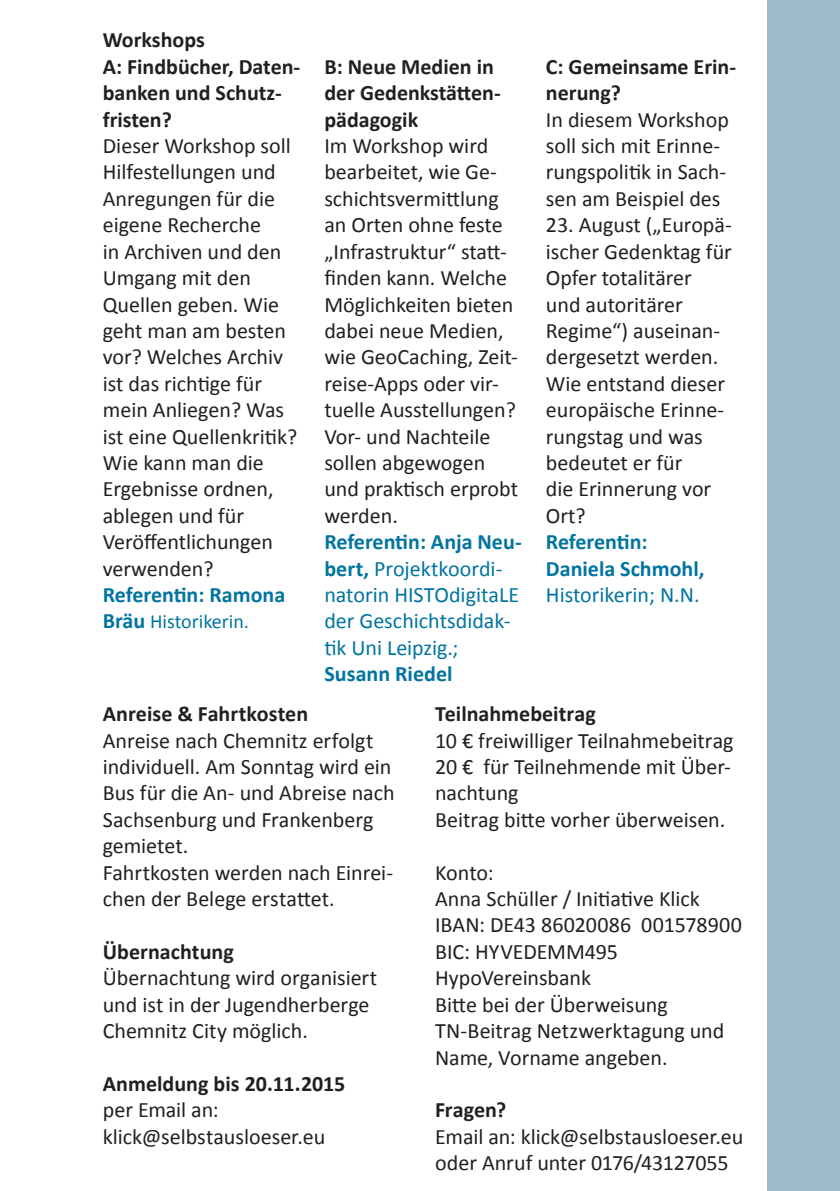
<style>
.page{position:relative;width:840px;height:1191px;background:#fff}
.page>*{position:absolute;margin:0;border:0;box-sizing:border-box;transform-origin:0 0}
.t1{font:22px/26.4px "Calibri";color:#231f20}
.t2{font:700 22px/26.4px "Calibri";color:#231f20}
.t3{font:22px/26.4px "Calibri";color:#0074a0}
.t4{font:700 22px/26.4px "Calibri";color:#0074a0}
.t5{font:20px "Calibri";color:#0074a0}
.s1{font-weight:700;font-size:22px}
.s2{font-weight:700}
</style>
<div class="page">
<div style="left:767px;top:0;width:72px;height:1191px;background:#9fbac8"></div>
<p class="t2" style="left:103px;top:26px;width:199px">Workshops<br>A: Findbücher, Daten&shy;banken und Schutz&shy;fristen?</p>
<p class="t1" style="left:103px;top:131px;width:196px">Dieser Workshop soll<br>Hilfestellungen und<br>Anregungen für die eigene Recherche<br>in Archiven und den<br>Umgang mit den<br>Quellen geben. Wie geht man am besten vor? Welches Archiv ist das richtige für mein Anliegen? Was ist eine Quellenkritik?<br>Wie kann man die<br>Ergebnisse ordnen, ablegen und für<br>Veröffentlichungen verwenden?</p>
<p class="t4" style="left:103px;top:580px;width:184px">Referentin: Ramona</p>
<p class="t5" style="left:103px;top:609px;width:148px"><span class="s1">Bräu</span> Historikerin.</p>
<p class="t2" style="left:324px;top:52px;width:178px">B: Neue Medien in der Gedenkstätten&shy;pädagogik</p>
<p class="t1" style="left:324px;top:131px;width:195px">Im Workshop wird bearbeitet, wie Ge&shy;schichtsvermittlung an Orten ohne feste „Infrastruktur“ statt&shy;finden kann. Welche<br>Möglichkeiten bieten dabei neue Medien, wie GeoCaching, Zeit&shy;reise-Apps oder vir&shy;tuelle Ausstellungen?<br>Vor- und Nachteile sollen abgewogen und praktisch erprobt werden.</p>
<p class="t3" style="left:324px;top:527px;width:199px"><span class="s2">Referentin: Anja Neu&shy;bert,</span> Projektkoordi&shy;natorin HISTOdigitaLE der Geschichtsdidak&shy;tik Uni Leipzig.;</p>
<p class="t4" style="left:324px;top:659px;width:130px">Susann Riedel</p>
<p class="t2" style="left:545px;top:52px;width:192px">C: Gemeinsame Erin&shy;nerung?</p>
<p class="t1" style="left:545px;top:105px;width:184px">In diesem Workshop soll sich mit Erinne&shy;rungspolitik in Sach&shy;sen am Beispiel des</p>
<p class="t1" style="left:545px;top:211px;width:187px">23. August („Europä&shy;ischer Gedenktag für<br>Opfer totalitärer und autoritärer<br>Regime“) auseinan&shy;dergesetzt werden.<br>Wie entstand dieser europäische Erinne&shy;rungstag und was bedeutet er für<br>die Erinnerung vor<br>Ort?</p>
<p class="t4" style="left:545px;top:527px;width:160px">Referentin:<br>Daniela Schmohl,</p>
<p class="t3" style="left:545px;top:580px;width:155px">Historikerin; N.N.</p>
<p class="t2" style="left:103px;top:699px;width:207px">Anreise &amp; Fahrtkosten</p>
<p class="t1" style="left:103px;top:726px;width:293px">Anreise nach Chemnitz erfolgt individuell. Am Sonntag wird ein<br>Bus für die An- und Abreise nach<br>Sachsenburg und Frankenberg gemietet.<br>Fahrtkosten werden nach Einrei&shy;chen der Belege erstattet.</p>
<p class="t2" style="left:103px;top:937px;width:132px">Übernachtung</p>
<p class="t1" style="left:103px;top:963px;width:276px">Übernachtung wird organisiert und ist in der Jugendherberge<br>Chemnitz City möglich.</p>
<p class="t2" style="left:103px;top:1069px;width:244px">Anmeldung bis 20.11.2015</p>
<p class="t1" style="left:103px;top:1095px;width:224px">per Email an: klick@selbstausloeser.eu</p>
<p class="t2" style="left:435px;top:699px;width:162px">Teilnahmebeitrag</p>
<p class="t1" style="left:435px;top:726px;width:300px">10 € freiwilliger Teilnahmebeitrag<br>20 € für Teilnehmende mit Über&shy;nachtung<br>Beitrag bitte vorher überweisen.</p>
<p class="t1" style="left:435px;top:858px;width:308px">Konto:<br>Anna Schüller / Initiative Klick<br>IBAN: DE43 86020086 001578900<br>BIC: HYVEDEMM495<br>HypoVereinsbank<br>Bitte bei der Überweisung<br>TN-Beitrag Netzwerktagung und<br>Name, Vorname angeben.</p>
<p class="t2" style="left:435px;top:1095px;width:73px">Fragen?</p>
<p class="t1" style="left:435px;top:1122px;width:309px">Email an: klick@selbstausloeser.eu oder Anruf unter 0176/43127055</p>
</div>
